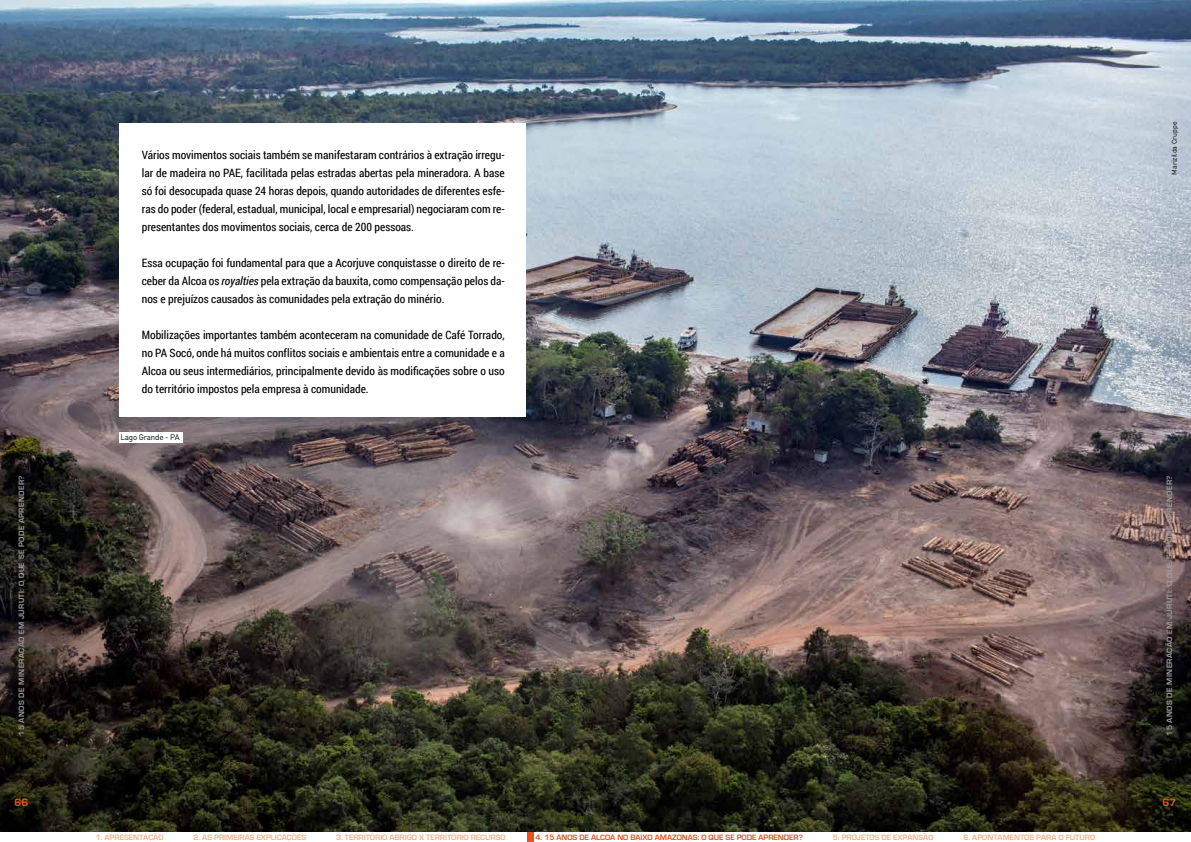
<style>
.page{position:relative;width:1191px;height:842px;background:#fff}
.page>*{position:absolute;margin:0;border:0;box-sizing:border-box;transform-origin:0 0}
.t1{font:11.5px/18px "Roboto Condensed";color:#000;text-align:justify}
.t2{font:700 11px "Eurostile";color:#ea5321}
.t3{font:700 8px "Eurostile";color:#f7b08b}
.t4{font:700 8px "Eurostile";letter-spacing:.05em;color:#9d9d9c}
.t5{font:700 8px "Eurostile";color:#ea5321}
.t6{font:8px "DIN";letter-spacing:-.025em;color:#000}
.t7{font:7px "DIN";color:#000}
.s1{font-style:italic}
</style>
<div class="page">
<img style="left:0;top:0;width:1191px;height:832px">
<div style="left:119px;top:123px;width:407px;height:294px;background:#fff"></div>
<div style="left:119px;top:433px;width:64px;height:10px;background:#fff"></div>
<div style="left:527px;top:832px;width:6px;height:10px;background:#ea5321"></div>
<p class="t1" style="left:142px;top:146px;width:364px">Vários movimentos sociais também se manifestaram contrários à extração irregu&shy;lar de madeira no PAE, facilitada pelas estradas abertas pela mineradora. A base só foi desocupada quase 24 horas depois, quando autoridades de diferentes esfe&shy;ras do poder (federal, estadual, municipal, local e empresarial) negociaram com re&shy;presentantes dos movimentos sociais, cerca de 200 pessoas.</p>
<p class="t1" style="left:142px;top:254px;width:364px">Essa ocupação foi fundamental para que a Acorjuve conquistasse o direito de re&shy;ceber da Alcoa os <span class="s1">royalties</span> pela extração da bauxita, como compensação pelos da&shy;nos e prejuízos causados às comunidades pela extração do minério.</p>
<p class="t1" style="left:142px;top:326px;width:364px">Mobilizações importantes também aconteceram na comunidade de Café Torrado, no PA Socó, onde há muitos conflitos sociais e ambientais entre a comunidade e a Alcoa ou seus intermediários, principalmente devido às modificações sobre o uso do território impostos pela empresa à comunidade.</p>
<p class="t6" style="left:120px;top:432px;width:61px">Lago Grande - PA</p>
<p class="t7" style="left:1170px;top:175px;width:55px;rotate:-90deg">Marizilda Cruppe</p>
<p class="t4" style="left:17px;top:736px;width:261px;rotate:-90deg">15 ANOS DE MINERAÇÃO EM JURUTI: O QUE SE PODE APRENDER?</p>
<p class="t4" style="left:1165px;top:736px;width:261px;rotate:-90deg">15 ANOS DE MINERAÇÃO EM JURUTI: O QUE SE PODE APRENDER?</p>
<p class="t2" style="left:15px;top:796px;width:15px">66</p>
<p class="t2" style="left:1162px;top:796px;width:15px">67</p>
<p class="t3" style="left:96px;top:833px;width:69px">1. APRESENTAÇÃO</p>
<p class="t3" style="left:193px;top:833px;width:114px">2. AS PRIMEIRAS EXPLICAÇÕES</p>
<p class="t3" style="left:336px;top:833px;width:171px">3. TERRITÓRIO ABRIGO X TERRITÓRIO RECURSO</p>
<p class="t5" style="left:535px;top:833px;width:269px">4. 15 ANOS DE ALCOA NO BAIXO AMAZONAS: O QUE SE PODE APRENDER?</p>
<p class="t3" style="left:833px;top:833px;width:102px">5. PROJETOS DE EXPANSÃO</p>
<p class="t3" style="left:963px;top:833px;width:133px">6. APONTAMENTOS PARA O FUTURO</p>
</div>
